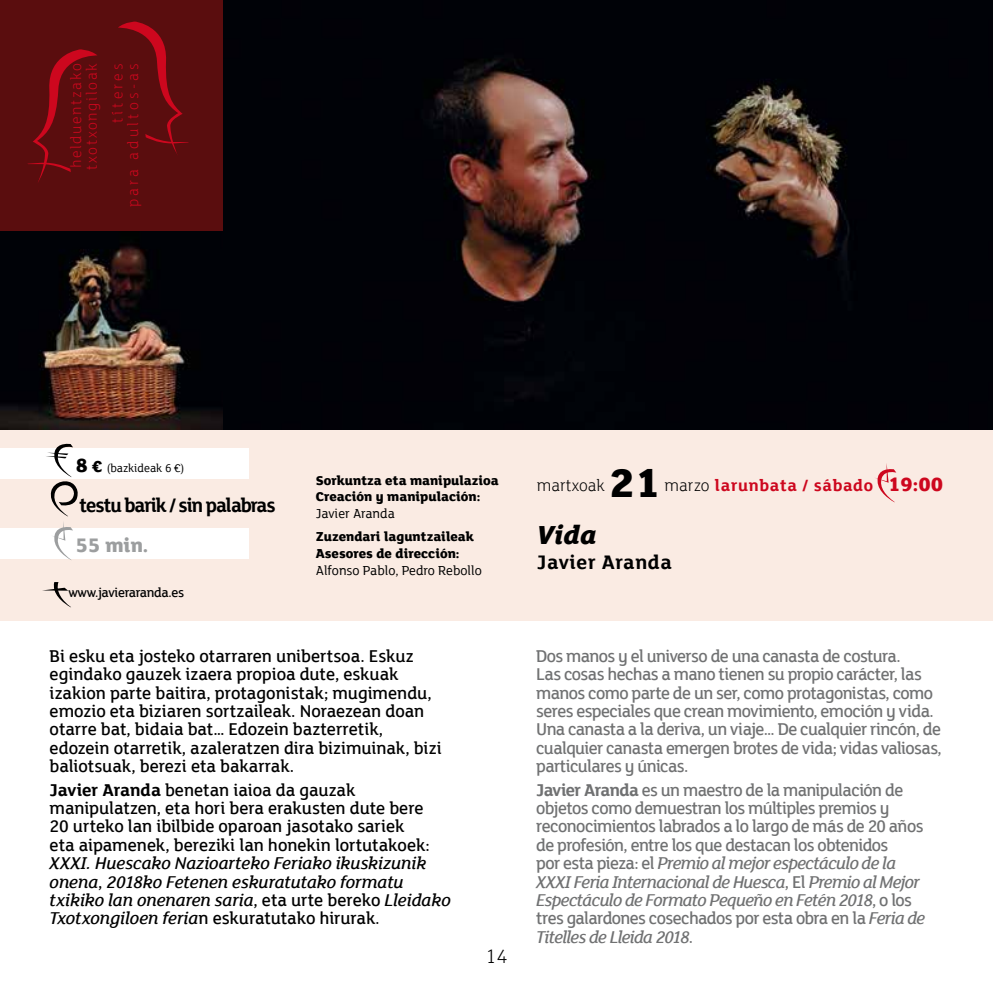
<style>
.page{position:relative;width:993px;height:993px;background:#fff}
.page>*{position:absolute;margin:0;border:0;box-sizing:border-box;transform-origin:0 0}
.t1{font:800 43.75px "FS Lola";color:#000}
.t2{font:italic 800 28px "FS Lola";color:#000}
.t3{font:700 21px "FS Lola";letter-spacing:-.05em;color:#000;scale:.95 1}
.t4{font:700 21px "FS Lola";letter-spacing:.03em;color:#000}
.t5{font:800 21px "FS Lola";color:#9c9e9f}
.t6{font:300 21px "FS Lola";color:#000}
.t7{font:500 18.38px/18.4px "FS Lola";letter-spacing:-.035em;color:#707172}
.t8{font:500 18.38px/18.4px "FS Lola";letter-spacing:-.005em;color:#000}
.t9{font:italic 500 18.38px/18.4px "FS Lola";letter-spacing:-.005em;color:#000}
.t10{font:700 17.5px "FS Lola";letter-spacing:.04em;color:#cd071e}
.t11{font:300 17.5px "FS Lola";color:#000}
.t12{font:300 15.75px/15.8px "FS Lola";letter-spacing:.1em;color:#cd071e}
.t13{font:300 15.75px/15.8px "FS Lola";letter-spacing:.2em;color:#cd071e;text-align:right}
.t14{font:800 14px/16.8px "FS Lola";color:#000}
.t15{font:14px "FS Lola";color:#000}
.t16{font:500 14px "FS Lola";letter-spacing:-.025em;color:#000}
.t17{font:12.25px "FS Lola";color:#000}
.s1{font-weight:800;font-size:21px}
.s2{font-weight:800;font-size:17.5px}
.s3{font-weight:700}
.s4{font-style:normal}
.s5{font-weight:300;color:#000}
.s6{font-style:italic}
</style>
<div class="page">
<div style="left:0;top:0;width:992px;height:620px;background:#faebe3"></div>
<div style="left:0;top:0;width:992px;height:428px;background:#5a0d0e"></div>
<hr style="left:992px;top:0;width:1px;height:620px;background:#faebe3">
<div style="left:0;top:448px;width:248px;height:31px;background:#fff"></div>
<div style="left:0;top:528px;width:248px;height:31px;background:#fff"></div>
<svg style="left:46px;top:443px;width:32px;height:117px"></svg>
<img style="left:0;top:231px;width:223px;height:198px">
<img style="left:223px;top:0;width:769px;height:429px">
<svg style="left:27px;top:22px;width:162px;height:160px"></svg>
<svg style="left:875px;top:463px;width:21px;height:39px"></svg>
<svg style="left:42px;top:582px;width:29px;height:25px"></svg>
<p class="t12" style="left:67px;top:170px;width:108px;rotate:-90deg">helduentzako txotxongiloak</p>
<p class="t13" style="left:109px;top:207px;width:145px;rotate:-90deg">títeres<br>para adultos-as</p>
<p class="t17" style="left:75px;top:459px;width:110px"><span class="s1">8</span> <span class="s2">€</span> (bazkideak 6 €)</p>
<p class="t3" style="left:79px;top:490px;width:208px">testu barik / sin palabras</p>
<p class="t5" style="left:75px;top:530px;width:74px">55 min.</p>
<p class="t16" style="left:68px;top:583px;width:117px">www.javieraranda.es</p>
<p class="t14" style="left:315px;top:470px;width:184px">Sorkuntza eta manipulazioa<br>Creación y manipulación:</p>
<p class="t15" style="left:315px;top:504px;width:81px">Javier Aranda</p>
<p class="t14" style="left:315px;top:527px;width:160px">Zuzendari laguntzaileak<br>Asesores de dirección:</p>
<p class="t15" style="left:315px;top:560px;width:168px">Alfonso Pablo, Pedro Rebollo</p>
<p class="t8" style="left:50px;top:645px;width:393px">Bi esku eta josteko otarraren unibertsoa. Eskuz egindako gauzek izaera propioa dute, eskuak izakion parte baitira, protagonistak; mugimendu, emozio eta biziaren sortzaileak. Noraezean doan otarre bat, bidaia bat… Edozein bazterretik, edozein otarretik, azaleratzen dira bizimuinak, bizi baliotsuak, berezi eta bakarrak.</p>
<p class="t8" style="left:50px;top:779px;width:381px"><span class="s3">Javier Aranda</span> benetan iaioa da gauzak manipulatzen, eta hori bera erakusten dute bere 20 urteko lan ibilbide oparoan jasotako sariek eta aipamenek, bereziki lan honekin lortutakoek:</p>
<p class="t9" style="left:50px;top:852px;width:402px">XXXI. Huescako Nazioarteko Feriako ikuskizunik onena<span class="s4">,</span> 2018ko Fetenen eskuratutako formatu txikiko lan onenaren saria<span class="s4">, eta urte bereko</span> Lleidako Txotxongiloen feria<span class="s4">n eskuratutako hirurak.</span></p>
<p class="t6" style="left:485px;top:942px;width:24px">14</p>
<p class="t11" style="left:536px;top:474px;width:70px">martxoak</p>
<h1 class="t1" style="left:608px;top:452px;width:53px">21</h1>
<p class="t10" style="left:664px;top:473px;width:280px"><span class="s5">marzo</span> larunbata / sábado <span class="s1">19:00</span></p>
<h2 class="t2" style="left:536px;top:515px;width:62px">Vida</h2>
<p class="t4" style="left:536px;top:547px;width:136px">Javier Aranda</p>
<p class="t7" style="left:536px;top:645px;width:407px">Dos manos y el universo de una canasta de costura.<br>Las cosas hechas a mano tienen su propio carácter, las manos como parte de un ser, como protagonistas, como seres especiales que crean movimiento, emoción y vida.<br>Una canasta a la deriva, un viaje… De cualquier rincón, de cualquier canasta emergen brotes de vida; vidas valiosas, particulares y únicas.</p>
<p class="t7" style="left:536px;top:779px;width:390px"><span class="s3">Javier Aranda</span> es un maestro de la manipulación de objetos como demuestran los múltiples premios y reconocimientos labrados a lo largo de más de 20 años de profesión, entre los que destacan los obtenidos<br>por esta pieza: el <span class="s6">Premio al mejor espectáculo de la XXXI Feria Internacional de Huesca</span>, El <span class="s6">Premio al Mejor Espectáculo de Formato Pequeño en Fetén 2018</span>, o los tres galardones cosechados por esta obra en la <span class="s6">Feria de Titelles de Lleida 2018</span>.</p>
</div>
